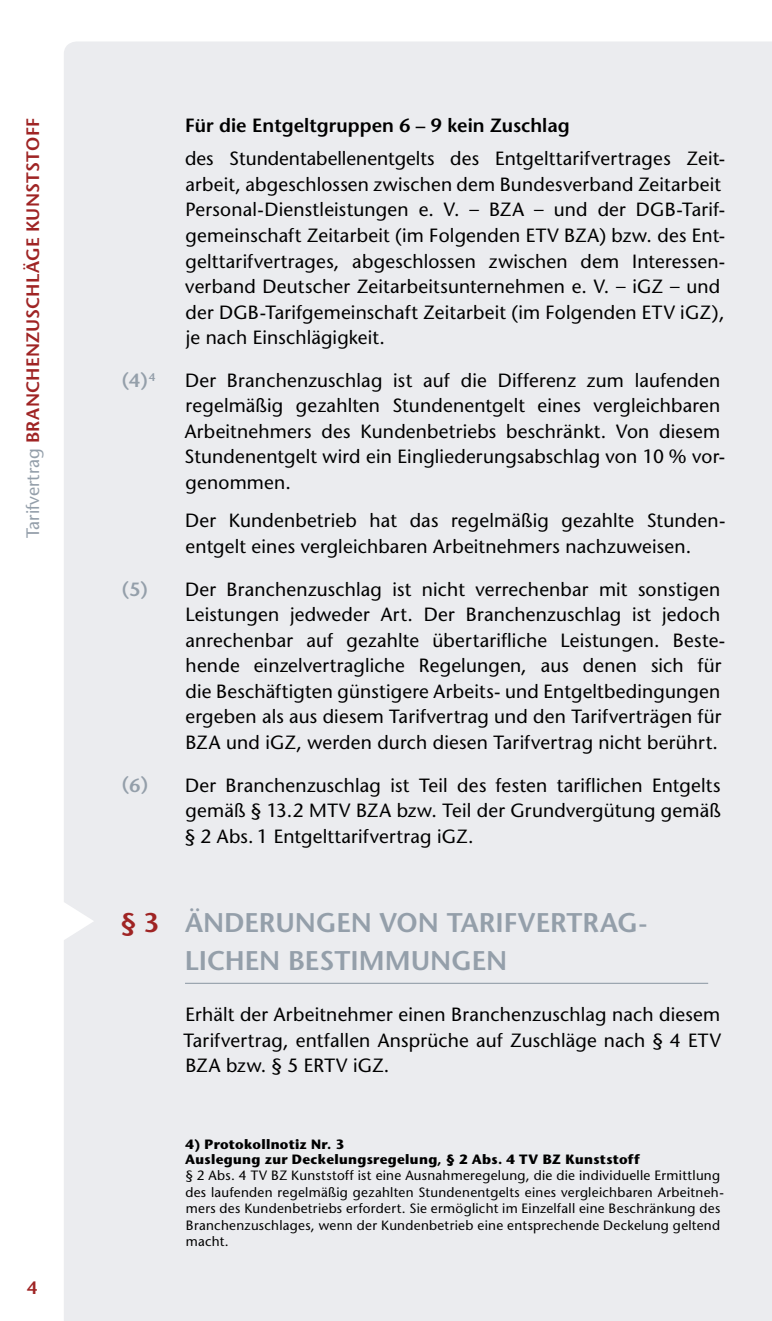
<style>
.page{position:relative;width:772px;height:1321px;background:#fff}
.page>*{position:absolute;margin:0;border:0;box-sizing:border-box;transform-origin:0 0}
.t1{font:600 27px/38.2px "Stone Sans";color:#949faa}
.t2{font:19.12px/25.4px "Stone Sans";letter-spacing:.01em;color:#000}
.t3{font:600 19.12px "Stone Sans";color:#000}
.t4{font:600 19.12px "Stone Sans";color:#949faa}
.t5{font:600 18px "Stone Sans";letter-spacing:.01em;color:#9f2424}
.t6{font:18px "Stone Sans";color:#949faa}
.t7{font:13.5px/16.4px "Stone Sans";letter-spacing:.02em;color:#000}
.t8{font:700 13.5px/15.8px "Stone Sans";letter-spacing:.025em;color:#000}
.s1{font-weight:600;color:#9f2424}
.s2{font-weight:600;color:#949faa}
.s3{color:#9f2424}
</style>
<div class="page">
<div style="left:64px;top:41px;width:708px;height:1279px;background:#ebecef"></div>
<hr style="left:185px;top:982px;width:523px;height:1px;background:#949faa">
<svg style="left:64px;top:898px;width:30px;height:45px"></svg>
<p class="t5" style="left:22px;top:273px;width:154px;rotate:-90deg">ÄGE KUNSTSTOFF</p>
<p class="t5" style="left:22px;top:367px;width:23px;rotate:-90deg">ENZUSCHL</p>
<p class="t6" style="left:22px;top:538px;width:144px;rotate:-90deg">Tarifvertrag <span class="s1">BRANCH</span></p>
<p class="t5" style="left:27px;top:1276px;width:12px">4</p>
<p class="t3" style="left:185px;top:113px;width:386px">FÜR DIE ENTGELTGRUPPEN 6 – 9 KEIN ZUSCHLAG</p>
<p class="t2" style="left:185px;top:146px;width:542px">des Stundentabellenentgelts des Entgelttarifvertrages Zeit&shy;arbeit, abgeschlossen zwischen dem Bundesverband Zeitarbeit Personal-Dienstleistungen e. V. – BZA – und der DGB-Tarif&shy;gemeinschaft Zeitarbeit (im Folgenden ETV BZA) bzw. des Ent&shy;gelttarifvertrages, abgeschlossen zwischen dem Interessen&shy;verband Deutscher Zeitarbeitsunternehmen e. V. – iGZ – und der DGB-Tarifgemeinschaft Zeitarbeit (im Folgenden ETV iGZ), je nach Einschlägigkeit.</p>
<p class="t4" style="left:121px;top:367px;width:35px">(4)<sup>4</sup></p>
<p class="t2" style="left:185px;top:367px;width:542px">Der Branchenzuschlag ist auf die Differenz zum laufenden regelmäßig gezahlten Stundenentgelt eines vergleichbaren Arbeitnehmers des Kundenbetriebs beschränkt. Von diesem Stundenentgelt wird ein Eingliederungsabschlag von 10 % vor&shy;genommen.</p>
<p class="t2" style="left:185px;top:507px;width:542px">Der Kundenbetrieb hat das regelmäßig gezahlte Stunden&shy;entgelt eines vergleichbaren Arbeitnehmers nachzuweisen.</p>
<p class="t2" style="left:185px;top:576px;width:541px;text-indent:-64px"><span class="s2">(5)</span> Der Branchenzuschlag ist nicht verrechenbar mit sonstigen Leistungen jedweder Art. Der Branchenzuschlag ist jedoch anrechenbar auf gezahlte übertarifliche Leistungen. Beste&shy;hende einzelvertragliche Regelungen, aus denen sich für die Beschäftigten günstigere Arbeits- und Entgeltbedingungen ergeben als aus diesem Tarifvertrag und den Tarifverträgen für BZA und iGZ, werden durch diesen Tarifvertrag nicht berührt.</p>
<p class="t2" style="left:185px;top:772px;width:537px;text-align:justify;text-indent:-64px"><span class="s2">(6)</span> Der Branchenzuschlag ist Teil des festen tariflichen Entgelts gemäß § 13.2 MTV BZA bzw. Teil der Grundvergütung gemäß § 2 Abs. 1 Entgelttarifvertrag iGZ.</p>
<h1 class="t1" style="left:121px;top:902px;width:161px"><span class="s3">§ 3</span> ÄND ERUNG</h1>
<h1 class="t1" style="left:185px;top:902px;width:464px;text-indent:151px">EN VON TARIFVERTRAG-<br>LICHEN BEST IMMUNG</h1>
<h1 class="t1" style="left:472px;top:941px;width:33px">EN</h1>
<p class="t2" style="left:183px;top:1001px;width:539px;text-align:justify">Erhält der Arbeitnehmer einen Branchenzuschlag nach diesem Tarifvertrag, entfallen Ansprüche auf Zuschläge nach § 4 ETV BZA bzw. § 5 ERTV iGZ.</p>
<p class="t8" style="left:185px;top:1135px;width:456px">4) Protokollnotiz Nr. 3<br>Auslegung zur Deckelungsregelung, § 2 Abs. 4 TV BZ Kunststoff</p>
<p class="t7" style="left:185px;top:1167px;width:540px">§ 2 Abs. 4 TV BZ Kunststoff ist eine Ausnahmeregelung, die die individuelle Ermittlung des laufenden regelmäßig gezahlten Stundenentgelts eines vergleichbaren Arbeitneh&shy;mers des Kundenbetriebs erfordert. Sie ermöglicht im Einzelfall eine Beschränkung des Branchenzuschlages, wenn der Kundenbetrieb eine entsprechende Deckelung geltend macht.</p>
</div>
